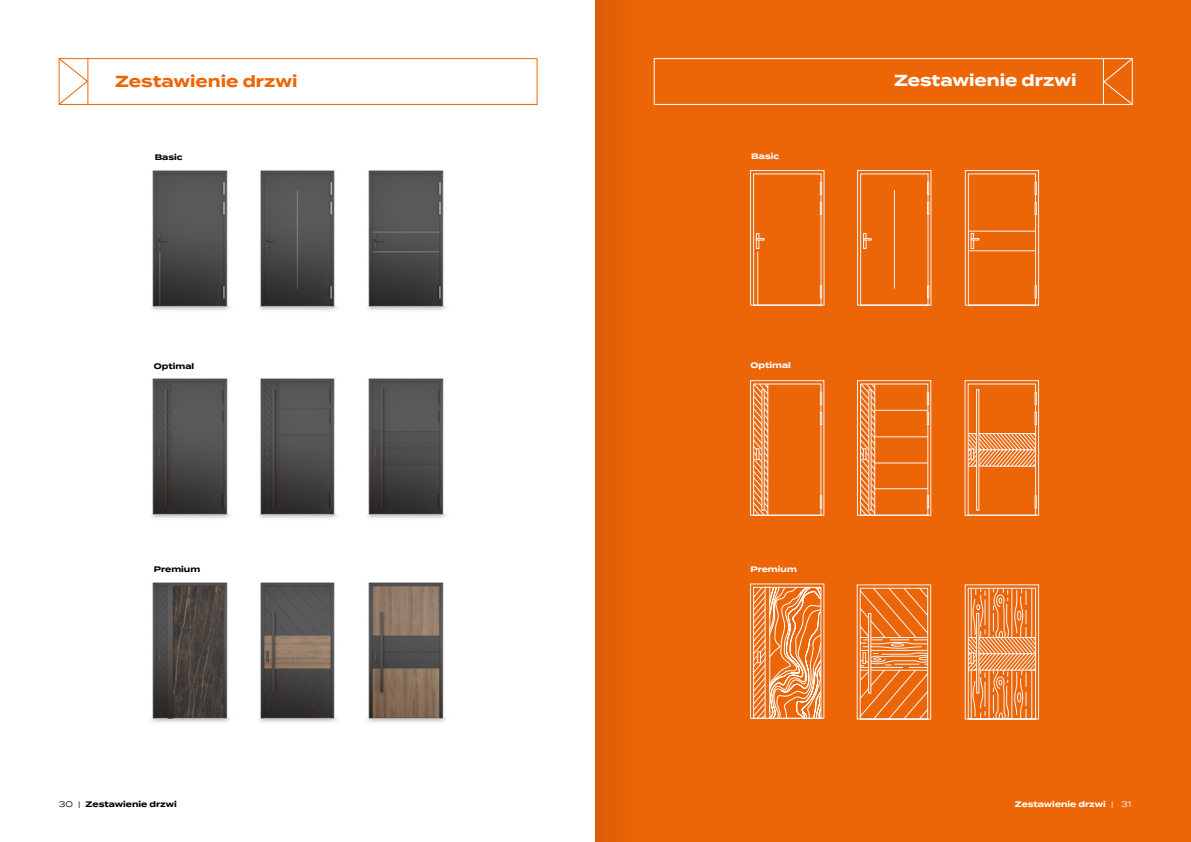
<style>
.page{position:relative;width:1191px;height:842px;background:#fff}
.page>*{position:absolute;margin:0;border:0;box-sizing:border-box;transform-origin:0 0}
.t1{font:700 16px "Termina";color:#fff}
.t2{font:700 16px "Termina";color:#ec6608}
.t3{font:700 8px "Termina";color:#000}
.t4{font:700 8px "Termina";color:#fff}
.s1{font-weight:400}
</style>
<div class="page">
<div style="left:595px;top:0;width:596px;height:842px;background:#ec6608"></div>
<img style="left:151px;top:170px;width:80px;height:141px">
<img style="left:151px;top:378px;width:80px;height:141px">
<img style="left:151px;top:582px;width:80px;height:141px">
<img style="left:259px;top:170px;width:79px;height:141px">
<img style="left:259px;top:378px;width:79px;height:141px">
<img style="left:259px;top:582px;width:79px;height:141px">
<img style="left:367px;top:170px;width:80px;height:141px">
<img style="left:367px;top:378px;width:80px;height:141px">
<img style="left:367px;top:582px;width:79px;height:141px">
<hr style="left:88px;top:59px;width:1px;height:45px;background:#ec6608">
<svg style="left:58px;top:58px;width:30px;height:47px"></svg>
<div style="left:59px;top:58px;width:478px;height:47px;border:1px solid #ec6608"></div>
<hr style="left:59px;top:58px;width:478px;height:1px;background:#ec6608">
<svg style="left:1103px;top:58px;width:30px;height:47px"></svg>
<div style="left:654px;top:58px;width:478px;height:47px;border:1px solid #fff"></div>
<hr style="left:654px;top:104px;width:478px;height:1px;background:#fff">
<svg style="left:856px;top:584px;width:183px;height:136px"></svg>
<svg style="left:862px;top:652px;width:4px;height:12px"></svg>
<svg style="left:750px;top:380px;width:74px;height:136px"></svg>
<svg style="left:857px;top:380px;width:182px;height:136px"></svg>
<svg style="left:970px;top:448px;width:4px;height:12px"></svg>
<svg style="left:750px;top:170px;width:289px;height:136px"></svg>
<hr style="left:894px;top:190px;width:1px;height:99px;background:#f5f5f5">
<svg style="left:750px;top:583px;width:74px;height:136px"></svg>
<div style="left:596px;top:0;width:42px;height:842px;background:#e16107"></div>
<h1 class="t2" style="left:115px;top:69px;width:184px">Zestawienie drzwi</h1>
<h1 class="t1" style="left:894px;top:69px;width:184px">Zestawienie drzwi</h1>
<p class="t3" style="left:155px;top:151px;width:30px">Basic</p>
<p class="t4" style="left:751px;top:150px;width:30px">Basic</p>
<p class="t3" style="left:154px;top:360px;width:42px">Optimal</p>
<p class="t4" style="left:750px;top:359px;width:42px">Optimal</p>
<p class="t3" style="left:154px;top:563px;width:48px">Premium</p>
<p class="t4" style="left:750px;top:563px;width:48px">Premium</p>
<p class="t3" style="left:59px;top:798px;width:120px"><span class="s1">30 |</span> Zestawienie drzwi</p>
<p class="t4" style="left:1014px;top:798px;width:118px">Zestawienie drzwi <span class="s1">| 31</span></p>
</div>
